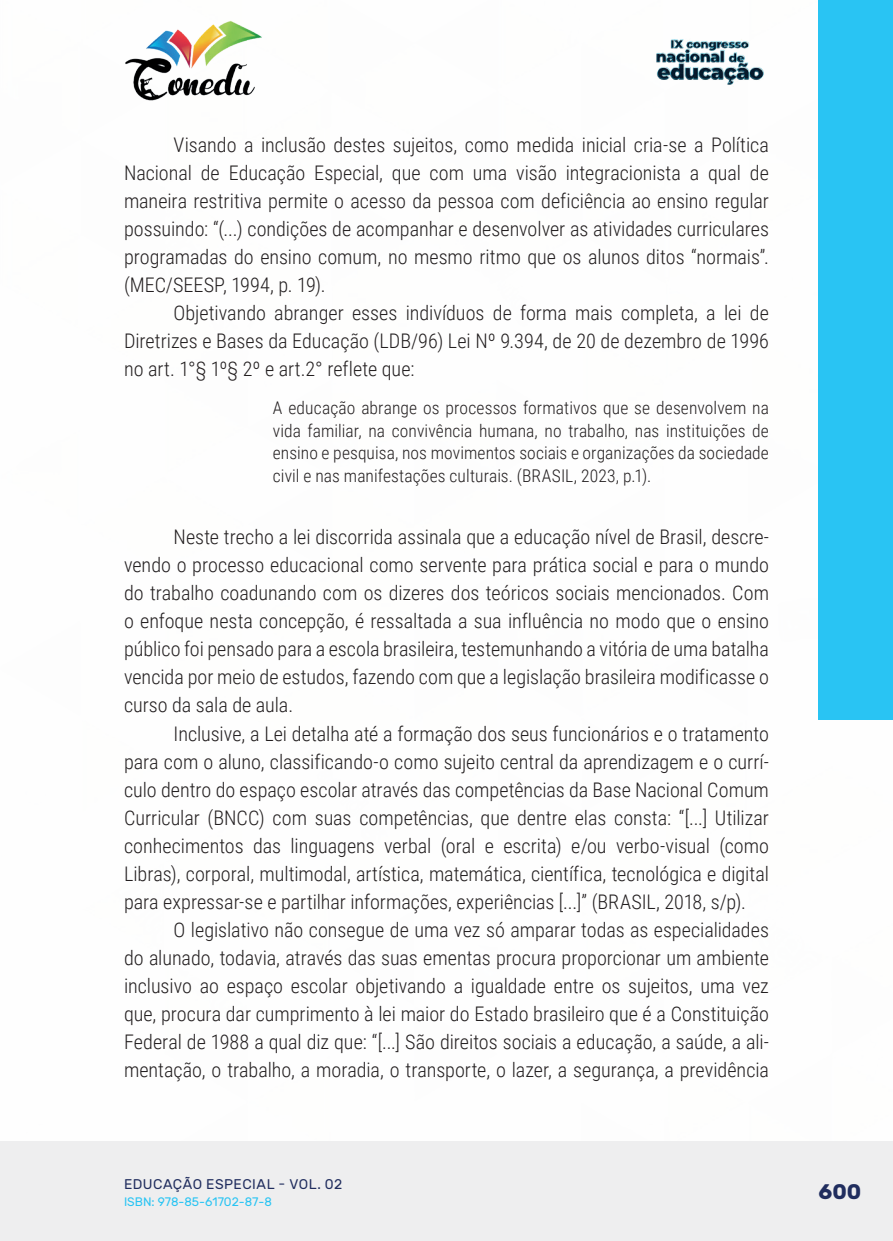
<style>
.page{position:relative;width:893px;height:1241px;background:#fff}
.page>*{position:absolute;margin:0;border:0;box-sizing:border-box;transform-origin:0 0}
.t1{font:700 21px "Rubik";color:#202d5e}
._9_CORPO{font:300 20.12px/28px "Roboto Condensed";color:#231f20;text-align:justify}
._16_CITACAO{font:300 17.5px/22.8px "Roboto Condensed";letter-spacing:.005em;color:#231f20;text-align:justify}
.t2{font:14px "Rubik";letter-spacing:.035em;color:#202d5e}
.t3{font:12.25px "Rubik";color:#29c4f3}
</style>
<div class="page">
<div style="left:0;top:1141px;width:893px;height:99px;background:#eeeeef"></div>
<div style="left:819px;top:0;width:74px;height:719px;background:#29c4f3"></div>
<img style="left:125px;top:20px;width:137px;height:81px">
<img style="left:656px;top:39px;width:108px;height:46px">
<p class="_9_CORPO" style="left:124px;top:130px;width:646px;text-indent:50px">Visando a inclusão destes sujeitos, como medida inicial cria-se a Política Nacional de Educação Especial, que com uma visão integracionista a qual de maneira restritiva permite o acesso da pessoa com deficiência ao ensino regular possuindo: “(...) condições de acompanhar e desenvolver as atividades curriculares programadas do ensino comum, no mesmo ritmo que os alunos ditos “normais”. (MEC/SEESP, 1994, p. 19).</p>
<p class="_9_CORPO" style="left:124px;top:298px;width:646px;text-indent:50px">Objetivando abranger esses indivíduos de forma mais completa, a lei de Diretrizes e Bases da Educação (LDB/96) Lei Nº 9.394, de 20 de dezembro de 1996 no art. 1°§ 1º§ 2º e art.2° reflete que:</p>
<p class="_16_CITACAO" style="left:273px;top:395px;width:498px">A educação abrange os processos formativos que se desenvolvem na vida familiar, na convivência humana, no trabalho, nas instituições de ensino e pesquisa, nos movimentos sociais e organizações da sociedade civil e nas manifestações culturais. (BRASIL, 2023, p.1).</p>
<p class="_9_CORPO" style="left:124px;top:522px;width:646px;text-indent:50px">Neste trecho a lei discorrida assinala que a educação nível de Brasil, descre&shy;vendo o processo educacional como servente para prática social e para o mundo do trabalho coadunando com os dizeres dos teóricos sociais mencionados. Com o enfoque nesta concepção, é ressaltada a sua influência no modo que o ensino público foi pensado para a escola brasileira, testemunhando a vitória de uma batalha vencid a por meio de estudos, fazendo com que a legislação brasileira modificasse o curso da sala de aula.</p>
<p class="_9_CORPO" style="left:124px;top:718px;width:646px;text-indent:50px">Inclusive, a Lei detalha até a formação dos seus funcionários e o tratamento para com o aluno, classificando-o como sujeito central da aprendizagem e o currí&shy;culo dentro do espaço escolar através das competências da Base Nacional Comum Curricular (BNCC) com suas competências, que dentre elas consta: “[...] Utilizar conhecimentos das linguagens verbal (oral e escrita) e/ou verbo-visual (como Libras), corporal, multimodal, artística, matemática, científica, tecnológica e digital para expressar-se e partilhar informações, experiências [...]” (BRASIL, 2018, s/p).</p>
<p class="_9_CORPO" style="left:124px;top:914px;width:646px;text-indent:50px">O legislativo não consegue de uma vez só amparar todas as especialidades do alunado, todavia, através das suas ementas procura proporcionar um ambiente inclusivo ao espaço escolar objetivando a igualdade entre os sujeitos, uma vez que, procura dar cumprimento à lei maior do Estado brasileiro que é a Constituição Federal de 1988 a qual diz que: “[...] São direitos sociais a educação, a saúde, a ali&shy;mentação, o trabalho, a moradia, o transporte, o lazer, a segurança, a previdência</p>
<p class="t2" style="left:124px;top:1175px;width:220px">EDUCAÇÃO ESPECIAL - VOL. 02</p>
<p class="t3" style="left:124px;top:1194px;width:149px">ISBN: 978-85-61702-87-8</p>
<p class="t1" style="left:819px;top:1179px;width:44px">600</p>
</div>
